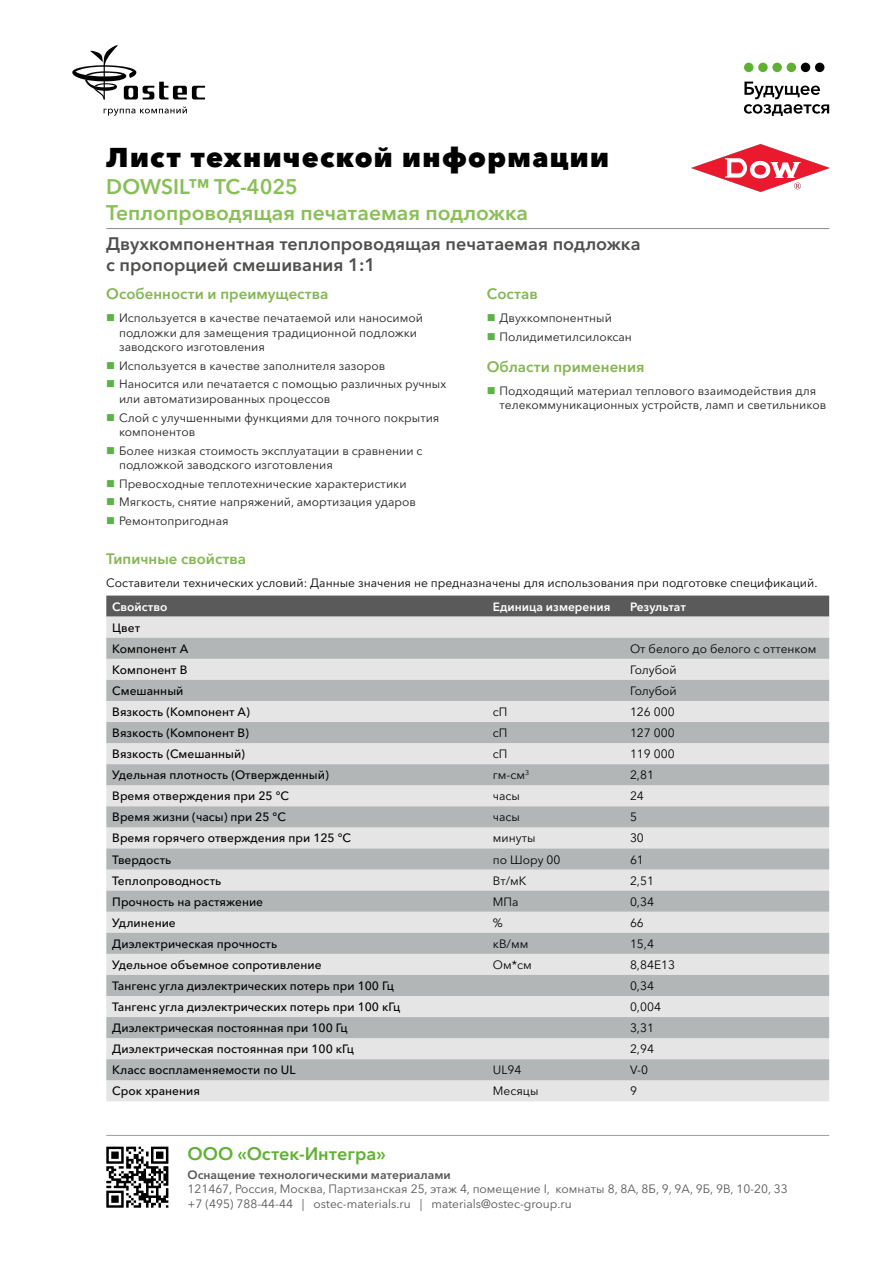
<style>
.page{position:relative;width:893px;height:1263px;background:#fff}
.page>*{position:absolute;margin:0;border:0;box-sizing:border-box;transform-origin:0 0}
.t1{font:800 27px "Avenir Next Cyr";letter-spacing:.05em;color:#000}
.Заголовок1{font:600 21px/25.2px "Avenir Next Cyr";color:#88bf56}
.Заголовок2{font:600 18px/21.6px "Avenir Next Cyr";color:#4f4f4e}
.t2{font:600 18px "Avenir Next Cyr";color:#5eb130}
.Заголовок3{font:600 15px "Avenir Next Cyr";color:#84b653}
.t3{font:12px/14.4px "Avenir Next Cyr";color:#231f20}
.t4{font:500 12px "Avenir Next Cyr";color:#020202}
.t5{font:12px "Avenir Next Cyr";color:#020202}
.t6{font:12px/14.4px "Avenir Next Cyr";color:#575756}
.t7{font:600 12px "Avenir Next Cyr";color:#575756}
.t8{font:600 12px "Avenir Next Cyr";color:#fff}
</style>
<div class="page">
<svg style="left:72px;top:45px;width:133px;height:55px"></svg>
<svg style="left:104px;top:106px;width:83px;height:10px"></svg>
<div style="left:744px;top:63px;width:9px;height:9px;background:#5eb130;border-radius:50%"></div>
<div style="left:758px;top:63px;width:10px;height:9px;background:#5eb130;border-radius:50%"></div>
<div style="left:772px;top:63px;width:10px;height:9px;background:#5eb130;border-radius:50%"></div>
<div style="left:787px;top:63px;width:9px;height:9px;background:#5eb130;border-radius:50%"></div>
<div style="left:801px;top:63px;width:9px;height:9px;background:#000;border-radius:50%"></div>
<div style="left:815px;top:63px;width:9px;height:9px;background:#000;border-radius:50%"></div>
<svg style="left:744px;top:82px;width:85px;height:34px"></svg>
<hr style="left:106px;top:1135px;width:723px;height:1px;background:#9d9d9c">
<svg style="left:106px;top:1146px;width:62px;height:62px"></svg>
<img style="left:691px;top:145px;width:138px;height:47px">
<hr style="left:106px;top:228px;width:723px;height:1px;background:#888c8c">
<div style="left:106px;top:596px;width:723px;height:21px;background:#5a5a5b"></div>
<div style="left:106px;top:617px;width:723px;height:484px;background:#e5e5e5"></div>
<svg style="left:106px;top:638px;width:723px;height:442px;background:#cacccc"></svg>
<h1 class="t1" style="left:106px;top:141px;width:504px">Лист технической информации</h1>
<p class="Заголовок1" style="left:106px;top:174px;width:423px">DOWSIL™ TC-4025<br>Теплопроводящая печатаемая подложка</p>
<p class="Заголовок2" style="left:106px;top:233px;width:536px">Двухкомпонентная теплопроводящая печатаемая подложка с пропорцией смешивания 1:1</p>
<p class="Заголовок3" style="left:106px;top:285px;width:224px">Особенности и преимущества</p>
<p class="t3" style="left:119px;top:311px;width:305px">Используется в качестве печатаемой или наносимой подложки для замещения традиционной подложки заводского изготовления</p>
<p class="t3" style="left:119px;top:358px;width:268px">Используется в качестве заполнителя зазоров</p>
<p class="t3" style="left:119px;top:377px;width:329px">Наносится или печатается с помощью различных ручных или автоматизированных процессов</p>
<p class="t3" style="left:119px;top:410px;width:322px">Слой с улучшенными функциями для точного покрытия компонентов</p>
<p class="t3" style="left:119px;top:443px;width:305px">Более низкая стоимость эксплуатации в сравнении с подложкой заводского изготовления</p>
<p class="t3" style="left:119px;top:476px;width:289px">Превосходные теплотехнические характеристики</p>
<p class="t3" style="left:119px;top:495px;width:298px">Мягкость, снятие напряжений, амортизация ударов</p>
<p class="t3" style="left:119px;top:514px;width:111px">Ремонтопригодная</p>
<p class="Заголовок3" style="left:487px;top:285px;width:52px">Состав</p>
<p class="t3" style="left:500px;top:311px;width:114px">Двухкомпонентный</p>
<p class="t3" style="left:500px;top:330px;width:134px">Полидиметилсилоксан</p>
<p class="Заголовок3" style="left:487px;top:357px;width:159px">Области применения</p>
<p class="t3" style="left:500px;top:383px;width:328px">Подходящий материал теплового взаимодействия для телекоммуникационных устройств, ламп и светильников</p>
<p class="Заголовок3" style="left:106px;top:550px;width:141px">Типичные свойства</p>
<p class="t5" style="left:106px;top:576px;width:713px">Составители технических условий: Данные значения не предназначены для использования при подготовке спецификаций.</p>
<p class="t8" style="left:112px;top:599px;width:57px">Свойство</p>
<p class="t8" style="left:493px;top:599px;width:119px">Единица измерения</p>
<p class="t8" style="left:630px;top:599px;width:58px">Результат</p>
<p class="t4" style="left:112px;top:620px;width:29px">Цвет</p>
<p class="t4" style="left:112px;top:641px;width:77px">Компонент А</p>
<p class="t5" style="left:630px;top:641px;width:188px">От белого до белого с оттенком</p>
<p class="t4" style="left:112px;top:662px;width:77px">Компонент В</p>
<p class="t5" style="left:630px;top:662px;width:48px">Голубой</p>
<p class="t4" style="left:112px;top:683px;width:73px">Смешанный</p>
<p class="t5" style="left:630px;top:684px;width:48px">Голубой</p>
<p class="t4" style="left:112px;top:705px;width:139px">Вязкость (Компонент А)</p>
<p class="t5" style="left:493px;top:705px;width:16px">сП</p>
<p class="t5" style="left:630px;top:705px;width:46px">126 000</p>
<p class="t4" style="left:112px;top:726px;width:138px">Вязкость (Компонент В)</p>
<p class="t5" style="left:493px;top:726px;width:16px">сП</p>
<p class="t5" style="left:630px;top:726px;width:46px">127 000</p>
<p class="t4" style="left:112px;top:747px;width:134px">Вязкость (Смешанный)</p>
<p class="t5" style="left:493px;top:747px;width:16px">сП</p>
<p class="t5" style="left:630px;top:747px;width:46px">119 000</p>
<p class="t4" style="left:112px;top:768px;width:218px">Удельная плотность (Отвержденный)</p>
<p class="t5" style="left:493px;top:768px;width:38px">гм-см<sup>3</sup></p>
<p class="t5" style="left:630px;top:768px;width:25px">2,81</p>
<p class="t4" style="left:112px;top:789px;width:178px">Время отверждения при 25 °C</p>
<p class="t5" style="left:493px;top:789px;width:29px">часы</p>
<p class="t5" style="left:630px;top:789px;width:15px">24</p>
<p class="t4" style="left:112px;top:810px;width:175px">Время жизни (часы) при 25 °C</p>
<p class="t5" style="left:493px;top:810px;width:29px">часы</p>
<p class="t5" style="left:630px;top:810px;width:8px">5</p>
<p class="t4" style="left:112px;top:831px;width:240px">Время горячего отверждения при 125 °C</p>
<p class="t5" style="left:493px;top:831px;width:44px">минуты</p>
<p class="t5" style="left:630px;top:831px;width:15px">30</p>
<p class="t4" style="left:112px;top:852px;width:60px">Твердость</p>
<p class="t5" style="left:493px;top:852px;width:69px">по Шору 00</p>
<p class="t5" style="left:630px;top:852px;width:15px">61</p>
<p class="t4" style="left:112px;top:873px;width:110px">Теплопроводность</p>
<p class="t5" style="left:493px;top:873px;width:35px">Вт/мК</p>
<p class="t5" style="left:630px;top:873px;width:25px">2,51</p>
<p class="t4" style="left:112px;top:894px;width:152px">Прочность на растяжение</p>
<p class="t5" style="left:493px;top:894px;width:27px">МПа</p>
<p class="t5" style="left:630px;top:894px;width:25px">0,34</p>
<p class="t4" style="left:112px;top:915px;width:65px">Удлинение</p>
<p class="t5" style="left:493px;top:915px;width:11px">%</p>
<p class="t5" style="left:630px;top:915px;width:15px">66</p>
<p class="t4" style="left:112px;top:936px;width:166px">Диэлектрическая прочность</p>
<p class="t5" style="left:493px;top:936px;width:37px">кВ/мм</p>
<p class="t5" style="left:630px;top:936px;width:25px">15,4</p>
<p class="t4" style="left:112px;top:957px;width:211px">Удельное объемное сопротивление</p>
<p class="t5" style="left:493px;top:957px;width:40px">Ом*см</p>
<p class="t5" style="left:630px;top:957px;width:47px">8,84E13</p>
<p class="t4" style="left:112px;top:978px;width:283px">Тангенс угла диэлектрических потерь при 100 Гц</p>
<p class="t5" style="left:630px;top:979px;width:25px">0,34</p>
<p class="t4" style="left:112px;top:1000px;width:290px">Тангенс угла диэлектрических потерь при 100 кГц</p>
<p class="t5" style="left:630px;top:1000px;width:32px">0,004</p>
<p class="t4" style="left:112px;top:1021px;width:237px">Диэлектрическая постоянная при 100 Гц</p>
<p class="t5" style="left:630px;top:1021px;width:25px">3,31</p>
<p class="t4" style="left:112px;top:1042px;width:243px">Диэлектрическая постоянная при 100 кГц</p>
<p class="t5" style="left:630px;top:1042px;width:25px">2,94</p>
<p class="t4" style="left:112px;top:1063px;width:185px">Класс воспламеняемости по UL</p>
<p class="t5" style="left:493px;top:1063px;width:30px">UL94</p>
<p class="t5" style="left:630px;top:1063px;width:19px">V-0</p>
<p class="t4" style="left:112px;top:1084px;width:89px">Срок хранения</p>
<p class="t5" style="left:493px;top:1084px;width:47px">Месяцы</p>
<p class="t5" style="left:630px;top:1084px;width:8px">9</p>
<h3 class="t2" style="left:188px;top:1143px;width:200px">ООО «Остек-Интегра»</h3>
<p class="t7" style="left:188px;top:1167px;width:265px">Оснащение технологическими материалами</p>
<p class="t6" style="left:188px;top:1182px;width:602px">121467, Россия, Москва, Партизанская 25, этаж 4, помещение I, комнаты 8, 8А, 8Б, 9, 9А, 9Б, 9В, 10-20, 33 +7 (495) 788-44-44 | ostec-materials.ru | materials@ostec-group.ru</p>
</div>
